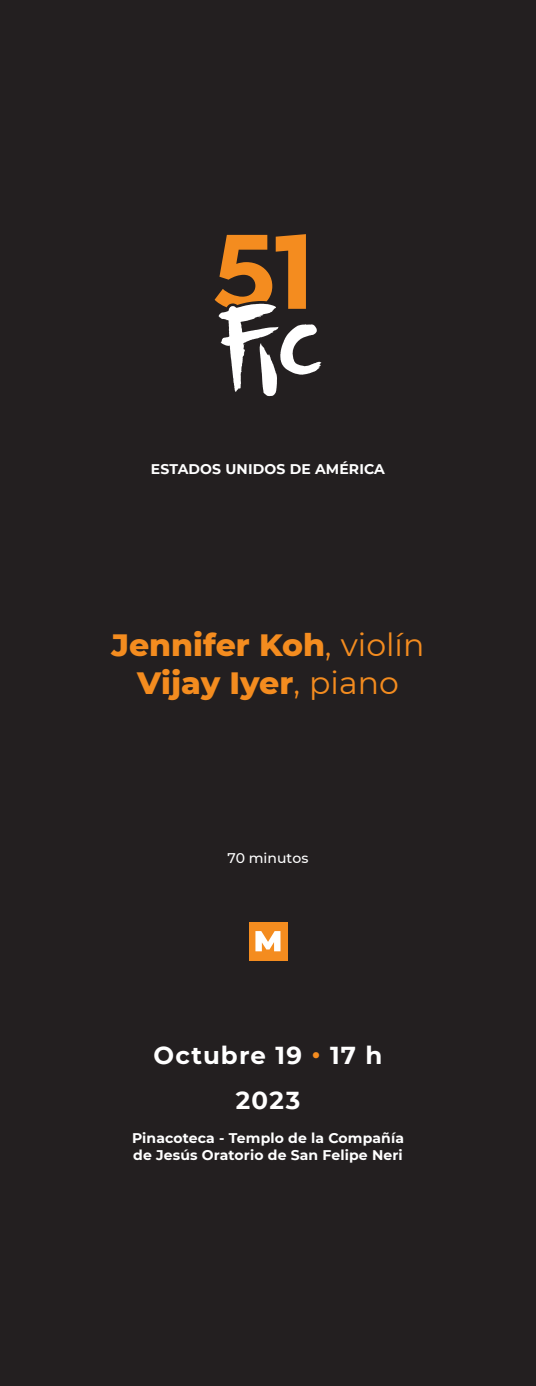
<style>
.page{position:relative;width:536px;height:1386px;background:#231f20}
.page>*{position:absolute;margin:0;border:0;box-sizing:border-box;transform-origin:0 0}
.t1{font:800 31.5px/37.8px "Montserrat";color:#f48c1f;text-align:center}
.t2{font:700 24.5px/45.5px "Montserrat";letter-spacing:.05em;color:#fff;text-align:center}
.t3{font:700 14px/16.8px "Montserrat";letter-spacing:.01em;color:#fff}
.t4{font:500 14px "Montserrat";color:#fff}
.s1{font-weight:400}
.s2{color:#f48c1f}
</style>
<div class="page">
<svg style="left:215px;top:234px;width:106px;height:162px"></svg>
<div style="left:249px;top:922px;width:38px;height:38px;background:#f48c1f"></div>
<svg style="left:255px;top:931px;width:25px;height:20px"></svg>
<p class="t3" style="left:151px;top:460px;width:235px">ESTADOS UNIDOS DE AMÉRICA</p>
<h1 class="t1" style="left:111px;top:625px;width:314px">Jennifer Koh<span class="s1">, violín<br></span>Vijay Iyer<span class="s1">, piano</span></h1>
<p class="t4" style="left:227px;top:848px;width:82px">70 minutos</p>
<h2 class="t2" style="left:153px;top:1031px;width:230px">Octubre 19 <span class="s2">•</span> 17 h<br>2023</h2>
<p class="t3" style="left:132px;top:1129px;width:273px">Pinacoteca - Templo de la Compañía de Jesús Oratorio de San Felipe Neri</p>
</div>
